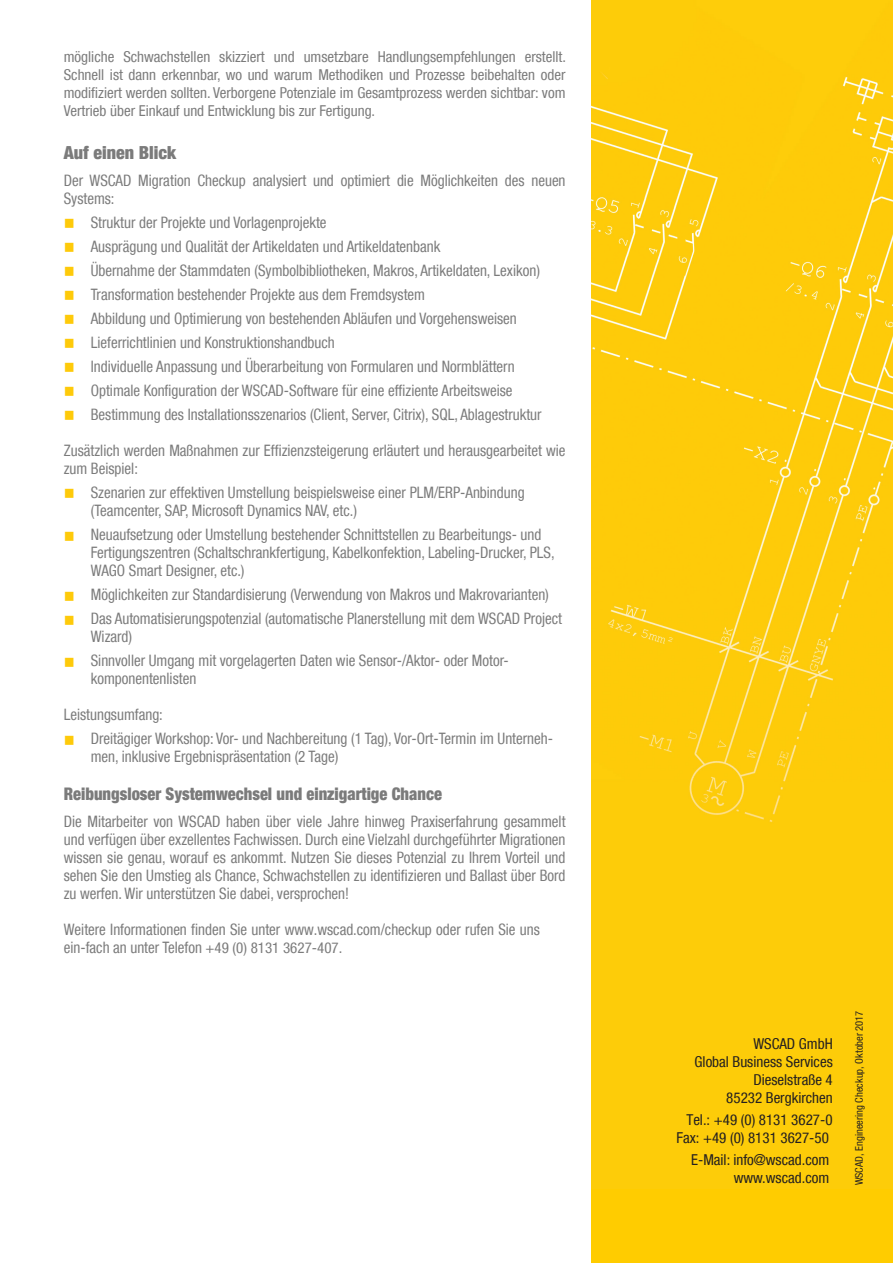
<style>
.page{position:relative;width:893px;height:1263px;background:#fff}
.page>*{position:absolute;margin:0;border:0;box-sizing:border-box;transform-origin:0 0}
.t1{font:900 condensed 18px "Helvetica Neue LT Com";color:#7b7b7b}
.t2{font:900 condensed 17.4px "Helvetica Neue LT Com";color:#7b7b7b;scale:.95 1}
.t3{font:condensed 15.75px/24px "Helvetica Neue LT Com";color:#7b7b7b;scale:.95 1}
.t4{font:condensed 15px/18px "Helvetica Neue LT Com";color:#7b7b7b;text-align:justify}
.t5{font:condensed 15px/18px "Helvetica Neue LT Com";color:#231f20;text-align:right}
.t6{font:condensed 10.5px "Helvetica Neue LT Com";color:#231f20}
.s1{font-size:15px}
</style>
<div class="page">
<div style="left:591px;top:0;width:302px;height:1263px;background:#fdcc09"></div>
<img style="left:591px;top:67px;width:302px;height:756px">
<p class="t4" style="left:64px;top:47px;width:504px">mögliche Schwachstellen skizziert und umsetzbare Handlungsempfehlungen erstellt.<br>Schnell ist dann erkennbar, wo und warum Methodiken und Prozesse beibehalten oder modifiziert werden sollten. Verborgene Potenziale im Gesamtprozess werden sichtbar: vom Vertrieb über Einkauf und Entwicklung bis zur Fertigung.</p>
<p class="t1" style="left:64px;top:142px;width:114px">Auf einen Blick</p>
<p class="t3" style="left:64px;top:171px;width:530px;line-height:18px">Der WSCAD Migration Checkup analysiert und optimiert die Möglichkeiten des neuen<br>Systems:</p>
<p class="t3" style="left:91px;top:210px;width:476px">Struktur der Projekte und Vorlagenprojekte<br>Ausprägung und Qualität der Artikeldaten und Artikeldatenbank<br>Übernahme der Stammdaten (Symbolbibliotheken, Makros, Artikeldaten, Lexikon)<br>Transformation bestehender Projekte aus dem Fremdsystem<br>Abbildung und Optimierung von bestehenden Abläufen und Vorgehensweisen Lieferrichtlinien und Konstruktionshandbuch<br>Individuelle Anpassung und Überarbeitung von Formularen und Normblättern Optimale Konfiguration der WSCAD-Software für eine effiziente Arbeitsweise Bestimmung des Installationsszenarios (Client, Server, Citrix), SQL, Ablagestruktur</p>
<p class="t3" style="left:64px;top:441px;width:530px;line-height:18px">Zusätzlich werden Maßnahmen zur Effizienzsteigerung erläutert und herausgearbeitet wie zum Beispiel:</p>
<p class="t3" style="left:91px;top:483px;width:458px;line-height:18px">Szenarien zur effektiven Umstellung beispielsweise einer PLM/ERP-Anbindung (Teamcenter, SAP, Microsoft Dynamics NAV, etc.)</p>
<p class="t3" style="left:91px;top:525px;width:490px;line-height:18px">Neuaufsetzung oder Umstellung bestehender Schnittstellen zu Bearbeitungs- und<br>Fertigungszentren (Schaltschrankfertigung, Kabelkonfektion, Labeling-Drucker, PLS,<br>WAGO Smart Designer, etc.)</p>
<p class="t3" style="left:91px;top:582px;width:497px">Möglichkeiten zur Standardisierung (Verwendung von Makros und Makrovarianten)<br>Das Automatisierungspotenzial (automatische Planerstellung mit dem WSCAD Project</p>
<p class="t3" style="left:91px;top:624px;width:442px">Wizard)<br>Sinnvoller Umgang mit vorgelagerten Daten wie Sensor-/Aktor- oder Motor-</p>
<p class="t3" style="left:91px;top:666px;width:113px">komponentenlisten</p>
<p class="t3" style="left:91px;top:702px;width:488px;text-indent:-27px">Leistungsumfang:<br>Dreitägiger Workshop: Vor- und Nachbereitung (1 Tag), Vor-Ort-Termin im Unterneh-</p>
<p class="t3" style="left:91px;top:744px;width:262px">men, inklusive Ergebnispräsentation (2 Tage)</p>
<p class="t2" style="left:64px;top:783px;width:400px">Reibungsloser Systemwechsel und einzigartige Chance</p>
<p class="t3" style="left:64px;top:812px;width:530px;line-height:18px;text-align:justify">Die Mitarbeiter von WSCAD haben über viele Jahre hinweg Praxiserfahrung gesammelt und verfügen über exzellentes Fachwissen. Durch eine Vielzahl durchgeführter Migrationen wissen sie genau, worauf es ankommt. Nutzen Sie dieses Potenzial zu Ihrem Vorteil und sehen Sie den Umstieg als Chance, Schwachstellen zu identifizieren und Ballast über Bord zu werfen. Wir unterstützen Sie dabei, versprochen!</p>
<p class="t3" style="left:64px;top:920px;width:503px;line-height:18px">Weitere Informationen finden Sie unter www.wscad.com/checkup oder rufen Sie uns ein-fach an unter Telefon <span class="s1">+49 (0) 8131 3627-407.</span></p>
<p class="t5" style="left:694px;top:1035px;width:140px">WSCAD GmbH<br>Global Business Services<br>Dieselstraße 4<br>85232 Bergkirchen</p>
<p class="t5" style="left:676px;top:1111px;width:158px">Tel.: +49 (0) 8131 3627-0<br>Fax: +49 (0) 8131 3627-50</p>
<p class="t5" style="left:691px;top:1150px;width:140px">E-Mail: info@wscad.com www.wscad.com</p>
<p class="t6" style="left:853px;top:1185px;width:176px;rotate:-90deg">WSCAD, Engineering Checkup, Oktober 2017</p>
</div>
